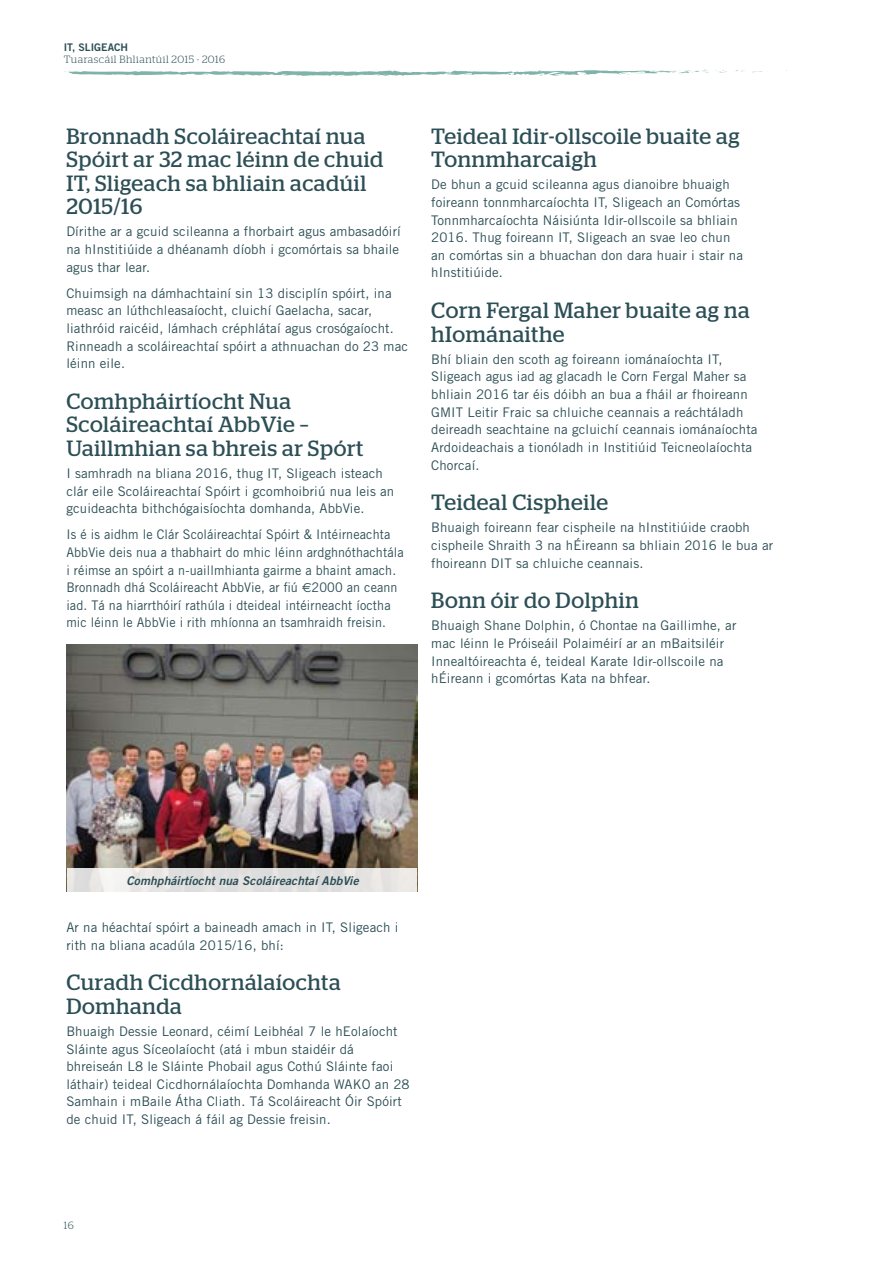
<style>
.page{position:relative;width:893px;height:1263px;background:#fff}
.page>*{position:absolute;margin:0;border:0;box-sizing:border-box;transform-origin:0 0}
.t1{font:22.05px/23.5px "Stag";letter-spacing:.03em;color:#2c4e55}
.t2{font:13.2px/17.7px "Trade Gothic";letter-spacing:.01em;color:#2c4e55}
.t3{font:13.2px/17.7px "Trade Gothic";letter-spacing:.01em;color:#2c4e55;scale:.95 1}
.t4{font:italic 12px "Trade Gothic Bold Two";letter-spacing:.01em;color:#2c4e55}
.t5{font:300 10.5px "Stag";letter-spacing:.05em;color:#2c4e55}
.t6{font:10.5px "Trade Gothic Bold Two";color:#2c4e55}
.s1{font-family:"Euro Sans"}
</style>
<div class="page">
<svg style="left:64px;top:70px;width:699px;height:7px"></svg>
<img style="left:66px;top:644px;width:351px;height:247px">
<svg style="left:67px;top:868px;width:350px;height:24px;background:#e4e3e1"></svg>
<p class="t6" style="left:64px;top:41px;width:66px">IT, SLIGEACH</p>
<p class="t5" style="left:64px;top:53px;width:163px">Tuarascáil Bhliantúil 2015 - 2016</p>
<h1 class="t1" style="left:66px;top:124px;width:318px">Bronnadh Scoláireachtaí nua<br>Spóirt ar 32 mac léinn de chuid<br>IT, Sligeach sa bhliain acadúil<br>2015/16</h1>
<p class="t2" style="left:66px;top:223px;width:336px">Dírithe ar a gcuid scileanna a fhorbairt agus ambasadóirí na hInstitiúide a dhéanamh díobh i gcomórtais sa bhaile agus thar lear.</p>
<p class="t2" style="left:66px;top:284px;width:343px">Chuimsigh na dámhachtainí sin 13 disciplín spóirt, ina measc an lúthchleasaíocht, cluichí Gaelacha, sacar, liathróid raicéid, lámhach créphlátaí agus crosógaíocht.<br>Rinneadh a scoláireachtaí spóirt a athnuachan do 23 mac léinn eile.</p>
<h1 class="t1" style="left:66px;top:389px;width:299px">Comhpháirtíocht Nua<br>Scoláireachtaí AbbVie –<br>Uaillmhian sa bhreis ar Spórt</h1>
<p class="t2" style="left:66px;top:464px;width:329px">I samhradh na bliana 2016, thug IT, Sligeach isteach clár eile Scoláireachtaí Spóirt i gcomhoibriú nua leis an gcuideachta bithchógaisíochta domhanda, AbbVie.</p>
<p class="t3" style="left:66px;top:525px;width:357px">Is é is aidhm le Clár Scoláireachtaí Spóirt &amp; Intéirneachta AbbVie deis nua a thabhairt do mhic léinn ardghnóthachtála i réimse an spóirt a n-uaillmhianta gairme a bhaint amach.<br>Bronnadh dhá Scoláireacht AbbVie, ar fiú <span class="s1">€</span>2000 an ceann iad. Tá na hiarrthóirí rathúla i dteideal intéirneacht íoctha mic léinn le AbbVie i rith mhíonna an tsamhraidh freisin.</p>
<h1 class="t1" style="left:431px;top:124px;width:310px">Teideal Idir-ollscoile buaite ag<br>Tonnmharcaigh</h1>
<p class="t2" style="left:431px;top:176px;width:313px">De bhun a gcuid scileanna agus dianoibre bhuaigh foireann tonnmharcaíochta IT, Sligeach an Comórtas Tonnmharcaíochta Náisiúnta Idir-ollscoile sa bhliain 2016. Thug foireann IT, Sligeach an svae leo chun an comórtas sin a bhuachan don dara huair i stair na hInstitiúide.</p>
<h1 class="t1" style="left:431px;top:298px;width:320px">Corn Fergal Maher buaite ag na hIománaithe</h1>
<p class="t2" style="left:431px;top:350px;width:328px">Bhí bliain den scoth ag foireann iománaíochta IT, Sligeach agus iad ag glacadh le Corn Fergal Maher sa bhliain 2016 tar éis dóibh an bua a fháil ar fhoireann GMIT Leitir Fraic sa chluiche ceannais a reáchtáladh deireadh seachtaine na gcluichí ceannais iománaíochta Ardoideachais a tionóladh in Institiúid Teicneolaíochta Chorcaí.</p>
<h1 class="t1" style="left:431px;top:491px;width:178px">Teideal Cispheile</h1>
<p class="t2" style="left:431px;top:519px;width:343px">Bhuaigh foireann fear cispheile na hInstitiúide craobh cispheile Shraith 3 na hÉireann sa bhliain 2016 le bua ar fhoireann DIT sa chluiche ceannais.</p>
<h1 class="t1" style="left:431px;top:589px;width:209px">Bonn óir do Dolphin</h1>
<p class="t2" style="left:431px;top:617px;width:307px">Bhuaigh Shane Dolphin, ó Chontae na Gaillimhe, ar mac léinn le Próiseáil Polaiméirí ar an mBaitsiléir Innealtóireachta é, teideal Karate Idir-ollscoile na hÉireann i gcomórtas Kata na bhfear.</p>
<p class="t4" style="left:126px;top:873px;width:234px">Comhpháirtíocht nua Scoláireachtaí AbbVie</p>
<p class="t2" style="left:66px;top:918px;width:334px">Ar na héachtaí spóirt a baineadh amach in IT, Sligeach i rith na bliana acadúla 2015/16, bhí:</p>
<h1 class="t1" style="left:66px;top:970px;width:276px">Curadh Cicdhornálaíochta<br>Domhanda</h1>
<p class="t2" style="left:66px;top:1022px;width:345px">Bhuaigh Dessie Leonard, céimí Leibhéal 7 le hEolaíocht Sláinte agus Síceolaíocht (atá i mbun staidéir dá bhreiseán L8 le Sláinte Phobail agus Cothú Sláinte faoi láthair) teideal Cicdhornálaíochta Domhanda WAKO an 28<br>Samhain i mBaile Átha Cliath. Tá Scoláireacht Óir Spóirt de chuid IT, Sligeach á fáil ag Dessie freisin.</p>
<p class="t5" style="left:64px;top:1219px;width:11px">16</p>
</div>
